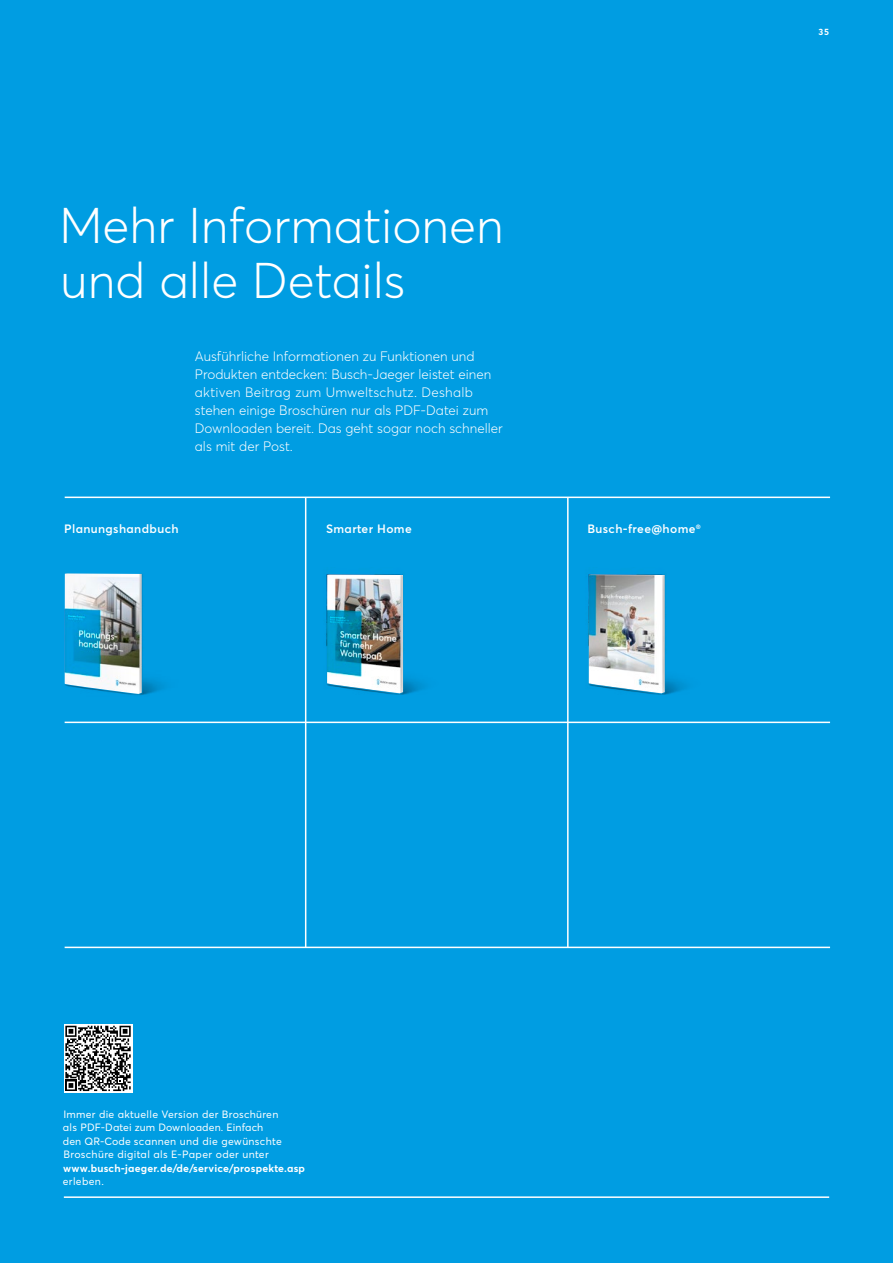
<style>
.page{position:relative;width:893px;height:1263px;background:#009de2}
.page>*{position:absolute;margin:0;border:0;box-sizing:border-box;transform-origin:0 0}
.t1{font:300 49.5px/54.4px "Averta";color:#fff}
.t2{font:300 13.5px/18px "Averta";color:#fff}
.t3{font:600 12px "Averta";letter-spacing:.03em;color:#fff}
.t4{font:10.5px/13.5px "Averta";letter-spacing:.025em;color:#fff}
.t5{font:700 10.5px "Averta";letter-spacing:.02em;color:#fff}
.t6{font:700 9px "Averta";color:#fff}
</style>
<div class="page">
<hr style="left:64px;top:1196px;width:765px;height:2px;background:#fff">
<svg style="left:64px;top:1024px;width:68px;height:69px"></svg>
<svg style="left:65px;top:1026px;width:66px;height:65px;background:#808080"></svg>
<hr style="left:65px;top:497px;width:765px;height:1px;background:#fff">
<hr style="left:65px;top:722px;width:765px;height:1px;background:#fff">
<hr style="left:65px;top:947px;width:765px;height:1px;background:#fff">
<hr style="left:567px;top:497px;width:2px;height:450px;background:#fff">
<hr style="left:305px;top:497px;width:1px;height:450px;background:#fff">
<img style="left:126px;top:574px;width:38px;height:121px">
<img style="left:65px;top:573px;width:77px;height:121px">
<img style="left:326px;top:574px;width:99px;height:121px">
<img style="left:327px;top:574px;width:76px;height:119px">
<img style="left:588px;top:574px;width:99px;height:121px">
<img style="left:589px;top:574px;width:76px;height:119px">
<h1 class="t1" style="left:60px;top:198px;width:446px">Mehr Informationen und alle Details</h1>
<p class="t2" style="left:195px;top:347px;width:309px">Ausführliche Informationen zu Funktionen und Produkten entdecken: Busch-Jaeger leistet einen aktiven Beitrag zum Umweltschutz. Deshalb stehen einige Broschüren nur als PDF-Datei zum Downloaden bereit. Das geht sogar noch schneller als mit der Post.</p>
<p class="t3" style="left:64px;top:521px;width:116px">Planungshandbuch</p>
<p class="t3" style="left:588px;top:521px;width:115px">Busch-free@home<sup>®</sup></p>
<p class="t3" style="left:326px;top:522px;width:87px">Smarter Home</p>
<p class="t6" style="left:819px;top:26px;width:12px">35</p>
<p class="t4" style="left:63px;top:1107px;width:220px">Immer die aktuelle Version der Broschüren als PDF-Datei zum Downloaden. Einfach den QR-Code scannen und die gewünschte Broschüre digital als E-Paper oder unter</p>
<p class="t5" style="left:63px;top:1161px;width:243px">www.busch-jaeger.de/de/service/prospekte.asp</p>
<p class="t4" style="left:63px;top:1175px;width:43px">erleben.</p>
</div>
